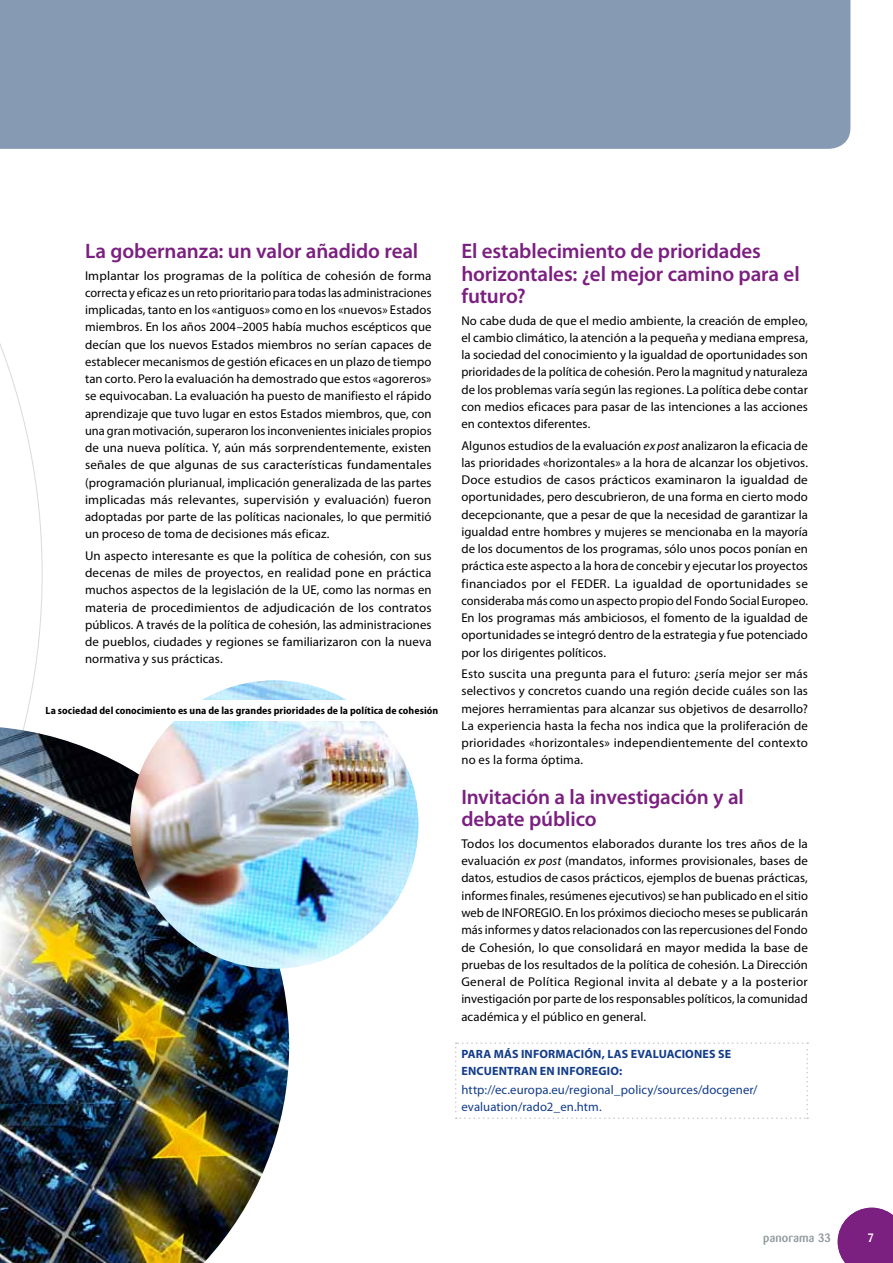
<style>
.page{position:relative;width:893px;height:1263px;background:#fff}
.page>*{position:absolute;margin:0;border:0;box-sizing:border-box;transform-origin:0 0}
.t1{font:600 21px/22.5px "Myriad Pro";letter-spacing:-.005em;color:#7b1f81}
.t2{font:12.75px/17.2px "Myriad Pro";letter-spacing:.01em;color:#000;text-align:justify}
.t3{font:12.75px/17.2px "Myriad Pro";letter-spacing:.005em;color:#123c8a}
.t4{font:700 12px "Myriad Pro";letter-spacing:.015em;color:#123c8a}
.t5{font:500 12px "Barmeno";letter-spacing:.02em;color:#90989c}
.t6{font:500 12px "Barmeno";color:#fff}
.t7{font:700 semi-condensed 10.5px "Myriad Pro";letter-spacing:.01em;color:#000}
.s1{font-style:italic}
</style>
<div class="page">
<svg style="left:0;top:343px;width:43px;height:384px"></svg>
<div style="left:0;top:0;width:850px;height:149px;background:#869ab4"></div>
<img style="left:0;top:727px;width:289px;height:536px">
<img style="left:130px;top:680px;width:288px;height:289px;border-radius:144px">
<svg style="left:838px;top:1208px;width:55px;height:55px;background:#88368d"></svg>
<svg style="left:455px;top:1042px;width:353px;height:77px"></svg>
<div style="left:34px;top:700px;width:415px;height:21px;background:#fff;border-radius:10px"></div>
<h1 class="t1" style="left:85px;top:240px;width:335px">La gobernanza: un valor añadido real</h1>
<p class="t2" style="left:85px;top:267px;width:348px">Implantar los programas de la política de cohesión de forma correcta y eficaz es un reto prioritario para todas las administraciones implicadas, tanto en los «antiguos» como en los «nuevos» Estados miembros. En los años 2004–2005 había muchos escépticos que decían que los nuevos Estados miembros no serían capaces de establecer mecanismos de gestión eficaces en un plazo de tiempo tan corto. Pero la evaluación ha demostrado que estos «agoreros» se equivocaban. La evaluación ha puesto de manifiesto el rápido aprendizaje que tuvo lugar en estos Estados miembros, que, con una gran motivación, superaron los inconvenientes iniciales propios de una nueva política. Y, aún más sorprendentemente, existen señales de que algunas de sus características fundamentales (programación plurianual, implicación generalizada de las partes implicadas más relevantes, supervisión y evaluación) fueron adoptadas por parte de las políticas nacionales, lo que permitió un proceso de toma de decisiones más eficaz.</p>
<p class="t2" style="left:85px;top:547px;width:348px">Un aspecto interesante es que la política de cohesión, con sus decenas de miles de proyectos, en realidad pone en práctica muchos aspectos de la legislación de la UE, como las normas en materia de procedimientos de adjudicación de los contratos públicos. A través de la política de cohesión, las administraciones de pueblos, ciudades y regiones se familiarizaron con la nueva normativa y sus prácticas.</p>
<p class="t7" style="left:46px;top:705px;width:394px">La sociedad del conocimiento es una de las grandes prioridades de la política de cohesión</p>
<h1 class="t1" style="left:461px;top:240px;width:340px">El establecimiento de prioridades horizontales: ¿el mejor camino para el futuro?</h1>
<p class="t2" style="left:461px;top:312px;width:348px">No cabe duda de que el medio ambiente, la creación de empleo, el cambio climático, la atención a la pequeña y mediana empresa, la sociedad del conocimiento y la igualdad de oportunidades son prioridades de la política de cohesión. Pero la magnitud y naturaleza de los problemas varía según las regiones. La política debe contar con medios eficaces para pasar de las intenciones a las acciones en contextos diferentes.</p>
<p class="t2" style="left:461px;top:437px;width:348px">Algunos estudios de la evaluación <span class="s1">ex post</span> analizaron la eficacia de las prioridades «horizontales» a la hora de alcanzar los objetivos.<br>Doce estudios de casos prácticos examinaron la igualdad de oportunidades, pero descubrieron, de una forma en cierto modo decepcionante, que a pesar de que la necesidad de garantizar la igualdad entre hombres y mujeres se mencionaba en la mayoría de los documentos de los programas, sólo unos pocos ponían en práctica este aspecto a la hora de concebir y ejecutar los proyectos financiados por el FEDER. La igualdad de oportunidades se consideraba más como un aspecto propio del Fondo Social Europeo.<br>En los programas más ambiciosos, el fomento de la igualdad de oportunidades se integró dentro de la estrategia y fue potenciado por los dirigentes políticos.</p>
<p class="t2" style="left:461px;top:665px;width:348px">Esto suscita una pregunta para el futuro: ¿sería mejor ser más selectivos y concretos cuando una región decide cuáles son las mejores herramientas para alcanzar sus objetivos de desarrollo?<br>La experiencia hasta la fecha nos indica que la proliferación de prioridades «horizontales» independientemente del contexto no es la forma óptima.</p>
<h1 class="t1" style="left:461px;top:786px;width:284px">Invitación a la investigación y al debate público</h1>
<p class="t2" style="left:461px;top:835px;width:348px">Todos los documentos elaborados durante los tres años de la evaluación <span class="s1">ex post</span> (mandatos, informes provisionales, bases de datos, estudios de casos prácticos, ejemplos de buenas prácticas, informes finales, resúmenes ejecutivos) se han publicado en el sitio web de INFOREGIO. En los próximos dieciocho meses se publicarán más informes y datos relacionados con las repercusiones del Fondo de Cohesión, lo que consolidará en mayor medida la base de pruebas de los resultados de la política de cohesión. La Dirección General de Política Regional invita al debate y a la posterior investigación por parte de los responsables políticos, la comunidad académica y el público en general.</p>
<p class="t4" style="left:461px;top:1047px;width:16px">PARA</p>
<p class="t4" style="left:494px;top:1047px;width:145px">MÁS INFORMACIÓN, LAS EVALUACI</p>
<p class="t4" style="left:685px;top:1047px;width:46px">ONES SE</p>
<p class="t4" style="left:461px;top:1064px;width:24px">ENCUE</p>
<p class="t4" style="left:499px;top:1064px;width:125px">NTRAN EN INFOREGIO:</p>
<p class="t3" style="left:461px;top:1081px;width:298px">http://ec.europa.eu/regional_policy/sources/docgener/ evaluation/rado2_en.htm.</p>
<p class="t5" style="left:763px;top:1230px;width:69px">panorama 33</p>
<p class="t6" style="left:867px;top:1231px;width:8px">7</p>
</div>
